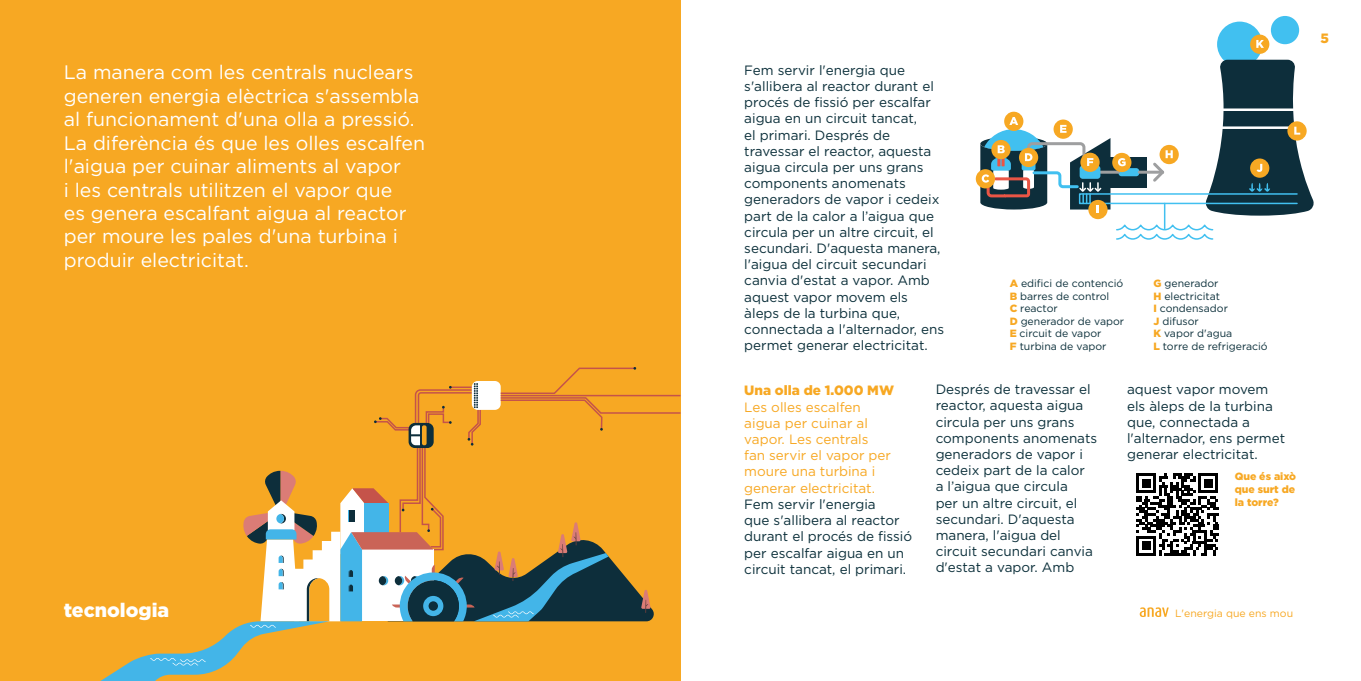
<style>
.page{position:relative;width:1361px;height:681px;background:#fff}
.page>*{position:absolute;margin:0;border:0;box-sizing:border-box;transform-origin:0 0}
.t1{font:19.5px/23.4px "Gotham";color:#fff}
.t2{font:900 19.5px "Gotham";color:#fff}
.t3{font:13.5px/16.2px "Gotham";color:#0b2f3a}
.t4{font:13.5px/16.2px "Gotham";color:#f7a823}
.t5{font:900 13.5px "Gotham";color:#f7a823}
.t6{font:10.5px/12.6px "Gotham";color:#0b2f3a}
.t7{font:900 10.5px/12.6px "Gotham";color:#f7a823;text-align:justify}
.t8{font:10.5px "Gotham";color:#f7a823}
.s1{font-weight:900;color:#f7a823}
</style>
<div class="page">
<div style="left:0;top:0;width:680px;height:680px;background:#f7a823"></div>
<svg style="left:82px;top:366px;width:599px;height:315px"></svg>
<svg style="left:1136px;top:473px;width:82px;height:82px"></svg>
<svg style="left:1139px;top:607px;width:29px;height:9px"></svg>
<div style="left:1217px;top:22px;width:45px;height:45px;background:#41c0f0;border-radius:50%"></div>
<div style="left:1271px;top:16px;width:28px;height:28px;background:#41c0f0;border-radius:50%"></div>
<div style="left:976px;top:169px;width:19px;height:19px;background:#f7a823;border-radius:50%"></div>
<div style="left:1250px;top:35px;width:19px;height:19px;background:#f7a823;border-radius:50%"></div>
<svg style="left:1256px;top:40px;width:8px;height:8px"></svg>
<svg style="left:980px;top:60px;width:334px;height:180px"></svg>
<p class="t1" style="left:64px;top:60px;width:363px">La manera com les centrals nuclears generen energia elèctrica s'assembla al funcionament d'una olla a pressió.<br>La diferència és que les olles escalfen l'aigua per cuinar aliments al vapor<br>i les centrals utilitzen el vapor que<br>es genera escalfant aigua al reactor per moure les pales d'una turbina i produir electricitat.</p>
<p class="t3" style="left:744px;top:61px;width:201px">Fem servir l'energia que s'allibera al reactor durant el procés de fissió per escalfar aigua en un circuit tancat,<br>el primari. Després de travessar el reactor, aquesta aigua circula per uns grans components anomenats generadors de vapor i cedeix part de la calor a l’aigua que circula per un altre circuit, el secundari. D'aquesta manera, l'aigua del circuit secundari canvia d'estat a vapor. Amb aquest vapor movem els àleps de la turbina que, connectada a l'alternador, ens permet generar electricitat.</p>
<p class="t3" style="left:935px;top:381px;width:163px">Després de travessar el reactor, aquesta aigua circula per uns grans components anomenats generadors de vapor i cedeix part de la calor<br>a l’aigua que circula<br>per un altre circuit, el secundari. D'aquesta manera, l'aigua del circuit secundari canvia d'estat a vapor. Amb</p>
<p class="t3" style="left:1127px;top:381px;width:160px">aquest vapor movem els àleps de la turbina que, connectada a l'alternador, ens permet generar electricitat.</p>
<p class="t6" style="left:1009px;top:276px;width:116px"><span class="s1">A</span> edifici de contenció<br><span class="s1">B</span> barres de control<br><span class="s1">C</span> reactor<br><span class="s1">D</span> generador de vapor<br><span class="s1">E</span> circuit de vapor<br><span class="s1">F</span> turbina de vapor</p>
<p class="t6" style="left:1153px;top:276px;width:116px"><span class="s1">G</span> generador<br><span class="s1">H</span> electricitat<br><span class="s1">I</span> condensador<br><span class="s1">J</span> difusor<br><span class="s1">K</span> vapor d'agua<br><span class="s1">L</span> torre de refrigeració</p>
<p class="t5" style="left:744px;top:381px;width:151px">Una olla de 1.000 MW</p>
<p class="t4" style="left:744px;top:398px;width:148px">Les olles escalfen aigua per cuinar al vapor. Les centrals fan servir el vapor per moure una turbina i generar electricitat.</p>
<p class="t3" style="left:744px;top:495px;width:169px">Fem servir l'energia<br>que s'allibera al reactor durant el procés de fissió per escalfar aigua en un circuit tancat, el primari.</p>
<p class="t7" style="left:1234px;top:470px;width:63px">Que és això que surt de la torre?</p>
<h1 class="t2" style="left:64px;top:596px;width:107px">tecnologia</h1>
<p class="t8" style="left:1175px;top:606px;width:120px">L'energia que ens mou</p>
<p class="t5" style="left:1320px;top:29px;width:10px">5</p>
</div>
